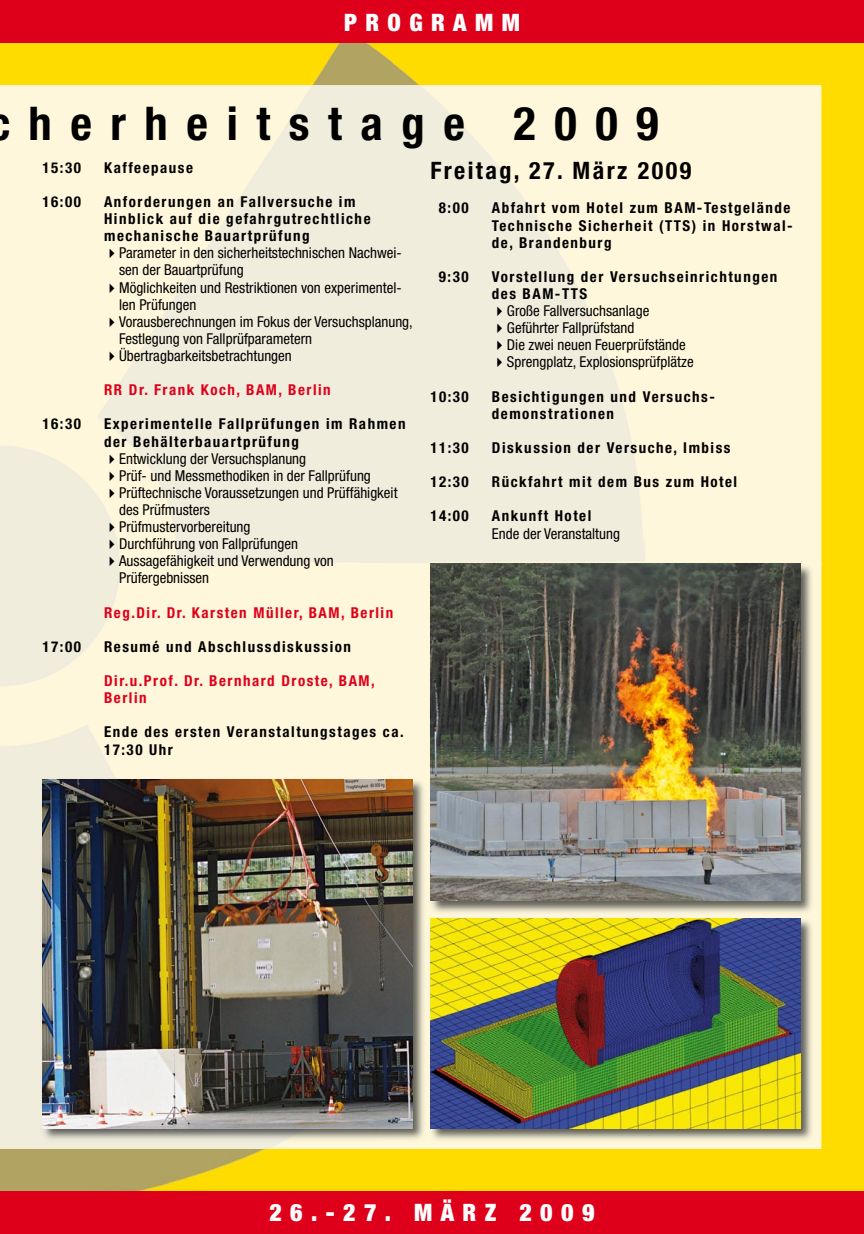
<style>
.page{position:relative;width:864px;height:1234px;background:#fff}
.page>*{position:absolute;margin:0;border:0;box-sizing:border-box;transform-origin:0 0}
.t1{font:700 condensed 46.5px "Helvetica Neue LT Std";letter-spacing:.4em;color:#000}
.t2{font:900 condensed 24px "Helvetica Neue LT Std";letter-spacing:.35em;color:#fff}
.t3{font:700 condensed 24px "Helvetica Neue LT Std";letter-spacing:.1em;color:#000}
.t4{font:condensed 15px/17.1px "Helvetica Neue LT Std";color:#000}
.t5{font:700 condensed 15px/17.1px "Helvetica Neue LT Std";letter-spacing:.1em;color:#000}
.t6{font:700 condensed 15px/17.1px "Helvetica Neue LT Std";letter-spacing:.1em;color:#de001a}
</style>
<div class="page">
<img style="left:0;top:43px;width:863px;height:45px">
<div style="left:810px;top:88px;width:53px;height:1103px;background:#fedc00"></div>
<img style="left:0;top:1148px;width:810px;height:43px">
<div style="left:0;top:0;width:863px;height:43px;background:#de001a"></div>
<div style="left:0;top:1191px;width:863px;height:42px;background:#de001a"></div>
<div style="left:718px;top:85px;width:103px;height:478px;background:#fff7db"></div>
<div style="left:770px;top:563px;width:51px;height:585px;background:#fff7db"></div>
<img style="left:428px;top:561px;width:386px;height:581px">
<img style="left:430px;top:563px;width:369px;height:337px">
<img style="left:40px;top:777px;width:387px;height:365px">
<img style="left:43px;top:779px;width:369px;height:348px">
<img style="left:430px;top:918px;width:369px;height:209px">
<h2 class="t2" style="left:344px;top:8px;width:177px">PROGRAMM</h2>
<h1 class="t1" style="left:28px;top:95px;width:631px">herheitstage 2009</h1>
<p class="t5" style="left:43px;top:159px;width:40px">15:30</p>
<p class="t5" style="left:104px;top:159px;width:90px">Kaffeepause</p>
<p class="t5" style="left:43px;top:193px;width:40px">16:00</p>
<p class="t5" style="left:104px;top:193px;width:268px">Anforderungen an Fallversuche im<br>Hinblick auf die gefahrgutrechtliche mechanische Bauartprüfung</p>
<p class="t4" style="left:119px;top:244px;width:284px;text-indent:-15px">✔ Parameter in den sicherheitstechnischen Nachwei&shy;sen der Bauartprüfung</p>
<p class="t4" style="left:119px;top:278px;width:284px;text-indent:-15px">✔ Möglichkeiten und Restriktionen von experimentel&shy;len Prüfungen</p>
<p class="t4" style="left:119px;top:313px;width:295px;text-indent:-15px">✔ Vorausberechnungen im Fokus der Versuchsplanung,<br>Festlegung von Fallprüfparametern</p>
<p class="t4" style="left:104px;top:347px;width:189px">✔Übertragbarkeitsbetrachtungen</p>
<p class="t6" style="left:104px;top:381px;width:228px">RR Dr. Frank Koch, BAM, Berlin</p>
<p class="t5" style="left:43px;top:415px;width:40px">16:30</p>
<p class="t5" style="left:104px;top:415px;width:303px">Experimentelle Fallprüfungen im Rahmen der Behälterbauartprüfung</p>
<p class="t4" style="left:104px;top:449px;width:203px">✔Entwicklung der Versuchsplanung</p>
<p class="t4" style="left:104px;top:466px;width:268px">✔Prüf- und Messmethodiken in der Fallprüfung</p>
<p class="t4" style="left:119px;top:484px;width:280px;text-indent:-15px">✔ Prüftechnische Voraussetzungen und Prüffähigkeit des Prüfmusters</p>
<p class="t4" style="left:104px;top:518px;width:148px">✔Prüfmustervorbereitung</p>
<p class="t4" style="left:104px;top:535px;width:195px">✔Durchführung von Fallprüfungen</p>
<p class="t4" style="left:119px;top:552px;width:216px;text-indent:-15px">✔ Aussagefähigkeit und Verwendung von<br>Prüfergebnissen</p>
<p class="t6" style="left:104px;top:603px;width:290px">Reg.Dir. Dr. Karsten Müller, BAM, Berlin</p>
<p class="t5" style="left:43px;top:637px;width:40px">17:00</p>
<p class="t5" style="left:104px;top:637px;width:248px">Resumé und Abschlussdiskussion</p>
<p class="t6" style="left:104px;top:672px;width:272px">Dir.u.Prof. Dr. Bernhard Droste, BAM,<br>Berlin</p>
<p class="t5" style="left:104px;top:723px;width:301px">Ende des ersten Veranstaltungstages ca.<br>17:30 Uhr</p>
<h2 class="t3" style="left:430px;top:156px;width:262px">Freitag, 27. März 2009</h2>
<p class="t5" style="left:438px;top:199px;width:31px">8:00</p>
<p class="t5" style="left:491px;top:199px;width:302px">Abfahrt vom Hotel zum BAM-Testgelände<br>Technische Sicherheit (TTS) in Horstwal&shy;de, Brandenburg</p>
<p class="t5" style="left:438px;top:268px;width:31px">9:30</p>
<p class="t5" style="left:491px;top:268px;width:287px">Vorstellung der Versuchseinrichtungen des BAM-TTS</p>
<p class="t4" style="left:491px;top:302px;width:159px">✔Große Fallversuchsanlage</p>
<p class="t4" style="left:491px;top:319px;width:144px">✔Geführter Fallprüfstand</p>
<p class="t4" style="left:491px;top:336px;width:195px">✔Die zwei neuen Feuerprüfstände</p>
<p class="t4" style="left:491px;top:353px;width:203px">✔Sprengplatz, Explosionsprüfplätze</p>
<p class="t5" style="left:430px;top:387px;width:40px">10:30</p>
<p class="t5" style="left:491px;top:387px;width:224px">Besichtigungen und Versuchs&shy;demonstrationen</p>
<p class="t5" style="left:430px;top:439px;width:40px">11:30</p>
<p class="t5" style="left:491px;top:439px;width:240px">Diskussion der Versuche, Imbiss</p>
<p class="t5" style="left:430px;top:473px;width:40px">12:30</p>
<p class="t5" style="left:491px;top:473px;width:247px">Rückfahrt mit dem Bus zum Hotel</p>
<p class="t5" style="left:430px;top:507px;width:40px">14:00</p>
<p class="t5" style="left:491px;top:507px;width:101px">Ankunft Hotel</p>
<p class="t4" style="left:491px;top:524px;width:129px">Ende der Veranstaltung</p>
<h2 class="t2" style="left:269px;top:1196px;width:326px">26.-27. MÄRZ 2009</h2>
</div>
